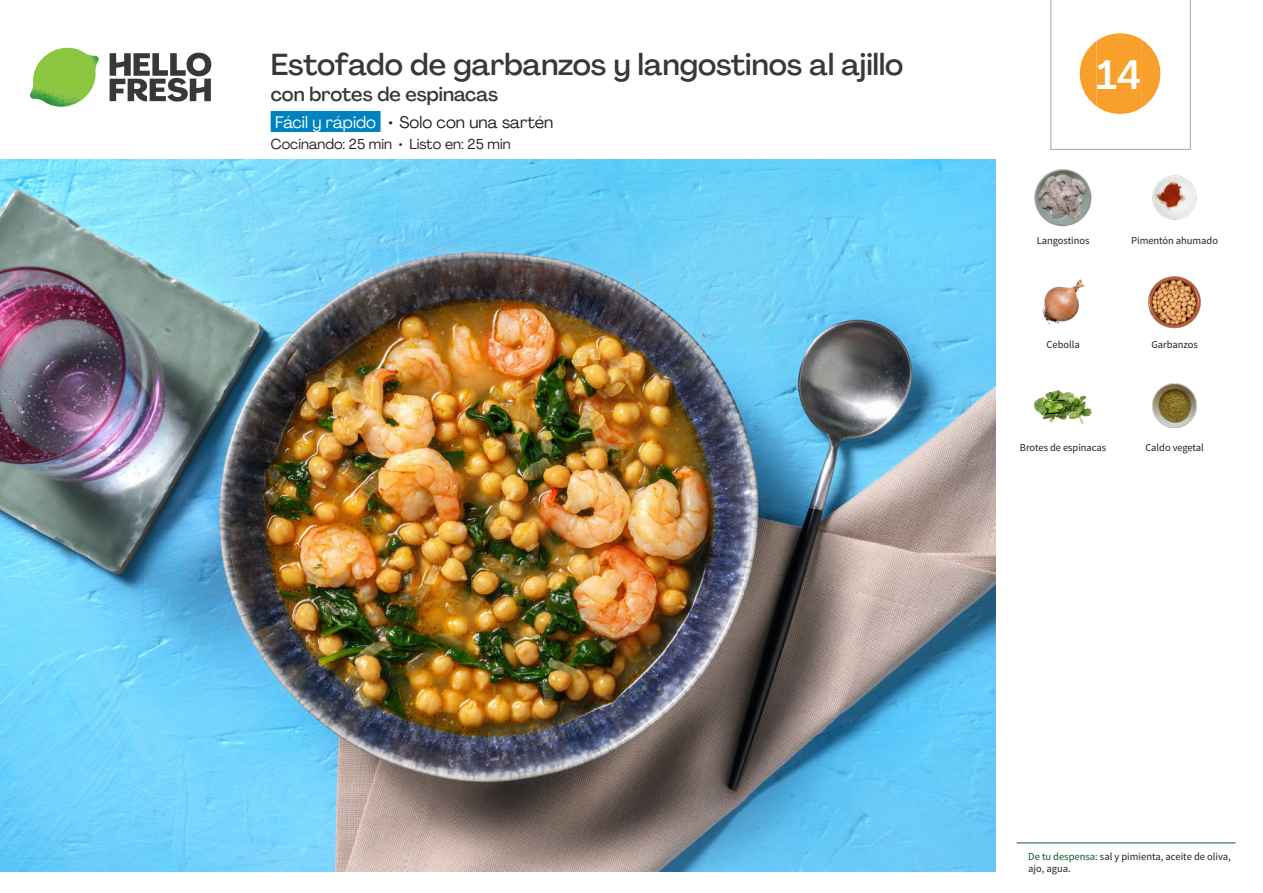
<style>
.page{position:relative;width:1263px;height:893px;background:#fff}
.page>*{position:absolute;margin:0;border:0;box-sizing:border-box;transform-origin:0 0}
._24_Recipe_Nr_Bag{font:500 40.5px "Agrandir";color:#fff}
._15_Titel_UK{font:500 30px "Agrandir";color:#383839}
._15_Titel_UK-2{font:500 19.5px "Agrandir";color:#383839}
._02_Box_Type{font:16.5px "Agrandir";color:#231f20}
._02_Box_Type-2{font:14.25px "Agrandir";color:#231f20}
._18_FRONT_ingredient{font:10.5px/12px "Source Sans Pro";letter-spacing:-.005em;color:#231f20}
.s1{color:#fff}
.s2{color:#0e572c}
</style>
<div class="page">
<svg style="left:110px;top:53px;width:101px;height:49px"></svg>
<img style="left:30px;top:48px;width:69px;height:59px">
<img style="left:0;top:159px;width:995px;height:713px">
<div style="left:271px;top:111px;width:110px;height:21px;background:#0082bf"></div>
<hr style="left:1016px;top:843px;width:219px;height:1px;background:#0e572c">
<img style="left:1034px;top:169px;width:58px;height:57px">
<img style="left:1152px;top:175px;width:45px;height:45px">
<img style="left:1148px;top:276px;width:53px;height:53px">
<img style="left:1042px;top:279px;width:43px;height:46px">
<img style="left:1152px;top:383px;width:45px;height:45px">
<img style="left:1034px;top:390px;width:58px;height:34px">
<svg style="left:1050px;top:0;width:141px;height:150px"></svg>
<p class="_15_Titel_UK" style="left:271px;top:46px;width:634px">Estofado de garbanzos y langostinos al ajillo</p>
<p class="_15_Titel_UK-2" style="left:271px;top:82px;width:229px">con brotes de espinacas</p>
<p class="_02_Box_Type" style="left:275px;top:112px;width:280px"><span class="s1">Fácil y rápido</span> • Solo con una sartén</p>
<p class="_02_Box_Type-2" style="left:271px;top:135px;width:241px">Cocinando: 25 min • Listo en: 25 min</p>
<p class="_24_Recipe_Nr_Bag" style="left:1096px;top:50px;width:46px">14</p>
<p class="_18_FRONT_ingredient" style="left:1037px;top:235px;width:54px">Langostinos</p>
<p class="_18_FRONT_ingredient" style="left:1131px;top:235px;width:88px">Pimentón ahumado</p>
<p class="_18_FRONT_ingredient" style="left:1046px;top:339px;width:35px">Cebolla</p>
<p class="_18_FRONT_ingredient" style="left:1151px;top:339px;width:48px">Garbanzos</p>
<p class="_18_FRONT_ingredient" style="left:1020px;top:441px;width:88px">Brotes de espinacas</p>
<p class="_18_FRONT_ingredient" style="left:1145px;top:441px;width:60px">Caldo vegetal</p>
<p class="_18_FRONT_ingredient" style="left:1028px;top:850px;width:204px"><span class="s2">De tu despensa:</span> sal y pimienta, aceite de oliva, ajo, agua.</p>
</div>
